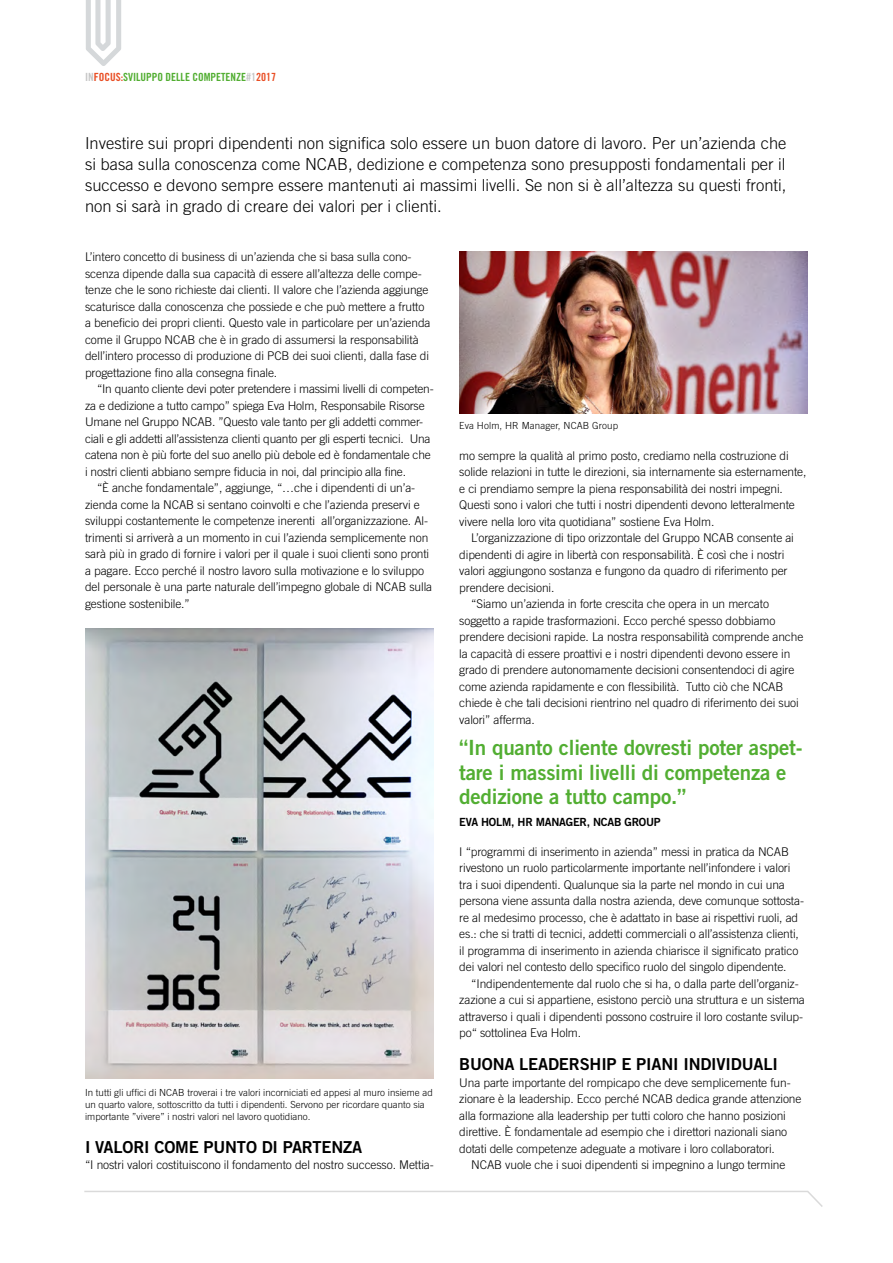
<style>
.page{position:relative;width:893px;height:1263px;background:#fff}
.page>*{position:absolute;margin:0;border:0;box-sizing:border-box;transform-origin:0 0}
.t1{font:21px/24.8px "Trade Gothic LT Bold Two";letter-spacing:-.01em;color:#52ae32}
.t2{font:300 16.5px/21px "Trade Gothic LT";color:#000;text-align:justify}
.t3{font:16.5px "Trade Gothic LT Bold Two";letter-spacing:-.01em;color:#000}
.t4{font:300 12px/16.5px "Trade Gothic LT";letter-spacing:-.01em;color:#000}
.t5{font:11.25px "Trade Gothic LT Bold Cond Twenty";color:#52ae32}
.t6{font:11.25px "Trade Gothic LT Bold Two";letter-spacing:-.02em;color:#000}
.t7{font:300 9.75px/12px "Trade Gothic LT";color:#000}
.s1{color:#c6c6c6}
.s2{color:#e94e24}
</style>
<div class="page">
<svg style="left:86px;top:0;width:35px;height:66px"></svg>
<svg style="left:84px;top:1190px;width:739px;height:17px"></svg>
<img style="left:85px;top:629px;width:349px;height:450px">
<img style="left:459px;top:252px;width:349px;height:162px">
<p class="t5" style="left:85px;top:70px;width:193px"><span class="s1">IN</span><span class="s2">FOCUS:</span>SVILUPPO DELLE COMPETENZE<span class="s1">#1</span><span class="s2">2017</span></p>
<p class="t2" style="left:85px;top:132px;width:703px">Investire sui propri dipendenti non significa solo essere un buon datore di lavoro. Per un’azienda che si basa sulla conoscenza come NCAB, dedizione e competenza sono presupposti fondamentali per il successo e devono sempre essere mantenuti ai massimi livelli. Se non si è all’altezza su questi fronti, non si sarà in grado di creare dei valori per i clienti.</p>
<p class="t4" style="left:85px;top:249px;width:347px">L’intero concetto di business di un’azienda che si basa sulla cono&shy;scenza dipende dalla sua capacità di essere all’altezza delle compe&shy;tenze che le sono richieste dai clienti. Il valore che l’azienda aggiunge scaturisce dalla conoscenza che possiede e che può mettere a frutto a beneficio dei propri clienti. Questo vale in particolare per un’azienda come il Gruppo NCAB che è in grado di assumersi la responsabilità dell’intero processo di produzione di PCB dei suoi clienti, dalla fase di progettazione fino alla consegna finale.</p>
<p class="t4" style="left:97px;top:381px;width:338px">“In quanto cliente devi poter pretendere i massimi livelli di competen-</p>
<p class="t4" style="left:85px;top:397px;width:341px">za e dedizione a tutto campo” spiega Eva Holm, Responsabile Risorse</p>
<p class="t4" style="left:85px;top:414px;width:340px">Umane nel Gruppo NCAB. ”Questo vale tanto per gli addetti commer-</p>
<p class="t4" style="left:85px;top:430px;width:347px">ciali e gli addetti all’assistenza clienti quanto per gli esperti tecnici. Una</p>
<p class="t4" style="left:85px;top:447px;width:347px">catena non è più forte del suo anello più debole ed è fondamentale che</p>
<p class="t4" style="left:85px;top:463px;width:322px">i nostri clienti abbiano sempre fiducia in noi, dal principio alla fine.</p>
<p class="t4" style="left:97px;top:480px;width:320px">“È anche fondamentale”, aggiunge, “…che i dipendenti di un’a-</p>
<p class="t4" style="left:85px;top:496px;width:336px">zienda come la NCAB si sentano coinvolti e che l’azienda preservi e</p>
<p class="t4" style="left:85px;top:513px;width:345px">sviluppi costantemente le competenze inerenti all’organizzazione. Al-</p>
<p class="t4" style="left:85px;top:529px;width:345px">trimenti si arriverà a un momento in cui l’azienda semplicemente non</p>
<p class="t4" style="left:85px;top:546px;width:346px">sarà più in grado di fornire i valori per il quale i suoi clienti sono pronti</p>
<p class="t4" style="left:85px;top:562px;width:341px">a pagare. Ecco perché il nostro lavoro sulla motivazione e lo sviluppo</p>
<p class="t4" style="left:85px;top:579px;width:349px">del personale è una parte naturale dell’impegno globale di NCAB sulla</p>
<p class="t4" style="left:85px;top:595px;width:106px">gestione sostenibile.”</p>
<p class="t7" style="left:459px;top:419px;width:160px">Eva Holm, HR Manager, NCAB Group</p>
<p class="t4" style="left:459px;top:447px;width:349px">mo sempre la qualità al primo posto, crediamo nella costruzione di solide relazioni in tutte le direzioni, sia internamente sia esternamente, e ci prendiamo sempre la piena responsabilità dei nostri impegni.<br>Questi sono i valori che tutti i nostri dipendenti devono letteralmente vivere nella loro vita quotidiana” sostiene Eva Holm.</p>
<p class="t4" style="left:471px;top:529px;width:324px">L’organizzazione di tipo orizzontale del Gruppo NCAB consente ai</p>
<p class="t4" style="left:459px;top:546px;width:327px">dipendenti di agire in libertà con responsabilità. È così che i nostri</p>
<p class="t4" style="left:459px;top:562px;width:330px">valori aggiungono sostanza e fungono da quadro di riferimento per</p>
<p class="t4" style="left:459px;top:579px;width:97px">prendere decisioni.</p>
<p class="t4" style="left:471px;top:595px;width:299px">“Siamo un’azienda in forte crescita che opera in un mercato</p>
<p class="t4" style="left:459px;top:612px;width:318px">soggetto a rapide trasformazioni. Ecco perché spesso dobbiamo</p>
<p class="t4" style="left:459px;top:628px;width:346px">prendere decisioni rapide. La nostra responsabilità comprende anche</p>
<p class="t4" style="left:459px;top:645px;width:333px">la capacità di essere proattivi e i nostri dipendenti devono essere in</p>
<p class="t4" style="left:459px;top:661px;width:337px">grado di prendere autonomamente decisioni consentendoci di agire</p>
<p class="t4" style="left:459px;top:678px;width:326px">come azienda rapidamente e con flessibilità. Tutto ciò che NCAB</p>
<p class="t4" style="left:459px;top:694px;width:341px">chiede è che tali decisioni rientrino nel quadro di riferimento dei suoi</p>
<p class="t4" style="left:459px;top:711px;width:77px">valori” afferma.</p>
<p class="t7" style="left:85px;top:1086px;width:349px">In tutti gli uffici di NCAB troverai i tre valori incorniciati ed appesi al muro insieme ad un quarto valore, sottoscritto da tutti i dipendenti. Servono per ricordare quanto sia importante ”vivere” i nostri valori nel lavoro quotidiano.</p>
<h2 class="t3" style="left:85px;top:1136px;width:279px">I VALORI COME PUNTO DI PARTENZA</h2>
<p class="t4" style="left:85px;top:1156px;width:350px">“I nostri valori costituiscono il fondamento del nostro successo. Mettia-</p>
<h1 class="t1" style="left:459px;top:735px;width:345px">“In quanto cliente dovresti poter aspet&shy;tare i massimi livelli di competenza e dedizione a tutto campo.”</h1>
<p class="t6" style="left:459px;top:815px;width:203px">EVA HOLM, HR MANAGER, NCAB GROUP</p>
<p class="t4" style="left:459px;top:843px;width:346px">I “programmi di inserimento in azienda” messi in pratica da NCAB rivestono un ruolo particolarmente importante nell’infondere i valori tra i suoi dipendenti. Qualunque sia la parte nel mondo in cui una persona viene assunta dalla nostra azienda, deve comunque sottosta&shy;re al medesimo processo, che è adattato in base ai rispettivi ruoli, ad es.: che si tratti di tecnici, addetti commerciali o all’assistenza clienti, il programma di inserimento in azienda chiarisce il significato pratico dei valori nel contesto dello specifico ruolo del singolo dipendente.</p>
<p class="t4" style="left:459px;top:975px;width:347px;text-indent:12px">“Indipendentemente dal ruolo che si ha, o dalla parte dell’organiz&shy;zazione a cui si appartiene, esistono perciò una struttura e un sistema attraverso i quali i dipendenti possono costruire il loro costante svilup&shy;po“ sottolinea Eva Holm.</p>
<h2 class="t3" style="left:459px;top:1054px;width:320px">BUONA LEADERSHIP E PIANI INDIVIDUALI</h2>
<p class="t4" style="left:459px;top:1074px;width:344px">Una parte importante del rompicapo che deve semplicemente fun&shy;zionare è la leadership. Ecco perché NCAB dedica grande attenzione alla formazione alla leadership per tutti coloro che hanno posizioni direttive. È fondamentale ad esempio che i direttori nazionali siano dotati delle competenze adeguate a motivare i loro collaboratori.</p>
<p class="t4" style="left:471px;top:1156px;width:316px">NCAB vuole che i suoi dipendenti si impegnino a lungo termine</p>
</div>
